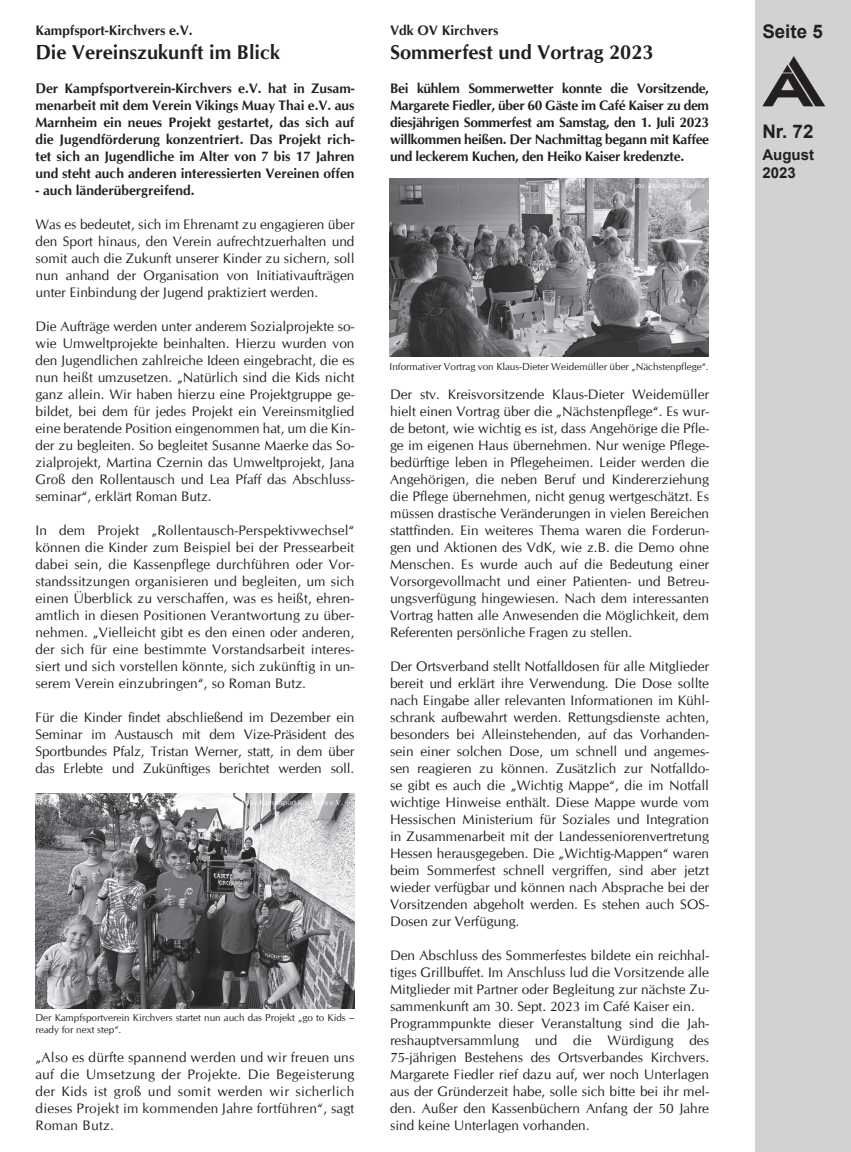
<style>
.page{position:relative;width:851px;height:1152px;background:#fff}
.page>*{position:absolute;margin:0;border:0;box-sizing:border-box;transform-origin:0 0}
.t1{font:700 20px "CG Omega";color:#231f20}
.t2{font:700 18.75px "Arial";color:#231f20}
.t3{font:700 15px/18px "Arial";color:#231f20}
.t4{font:13.75px/17px "CG Omega";color:#231f20;text-align:justify}
.t5{font:700 13.75px/17px "CG Omega";color:#231f20;text-align:justify}
.t6{font:10px/12px "CG Omega";color:#231f20}
.t7{font:7.5px "CG Omega";color:#fff}
</style>
<div class="page">
<div style="left:755px;top:0;width:95px;height:1152px;background:#d1d2d4"></div>
<svg style="left:762px;top:56px;width:63px;height:50px"></svg>
<img style="left:35px;top:794px;width:319px;height:214px">
<img style="left:389px;top:178px;width:319px;height:178px">
<p class="t5" style="left:35px;top:22px;width:159px">Kampfsport-Kirchvers e.V.</p>
<h1 class="t1" style="left:35px;top:40px;width:246px">Die Vereinszukunft im Blick</h1>
<p class="t5" style="left:35px;top:79px;width:320px">Der Kampfsportverein-Kirchvers e.V. hat in Zusam&shy;menarbeit mit dem Verein Vikings Muay Thai e.V. aus Marnheim ein neues Projekt gestartet, das sich auf die Jugendförderung konzentriert. Das Projekt rich&shy;tet sich an Jugendliche im Alter von 7 bis 17 Jahren und steht auch anderen interessierten Vereinen offen</p>
<p class="t5" style="left:35px;top:181px;width:160px">- auch länderübergreifend.</p>
<p class="t4" style="left:35px;top:215px;width:320px">Was es bedeutet, sich im Ehrenamt zu engagieren über den Sport hinaus, den Verein aufrechtzuerhalten und somit auch die Zukunft unserer Kinder zu sichern, soll nun anhand der Organisation von Initiativaufträgen unter Einbindung der Jugend praktiziert werden.</p>
<p class="t4" style="left:35px;top:317px;width:320px">Die Aufträge werden unter anderem Sozialprojekte so&shy;wie Umweltprojekte beinhalten. Hierzu wurden von den Jugendlichen zahlreiche Ideen eingebracht, die es nun heißt umzusetzen. „Natürlich sind die Kids nicht ganz allein. Wir haben hierzu eine Projektgruppe ge&shy;bildet, bei dem für jedes Projekt ein Vereinsmitglied eine beratende Position eingenommen hat, um die Kin&shy;der zu begleiten. So begleitet Susanne Maerke das So&shy;zialprojekt, Martina Czernin das Umweltprojekt, Jana Groß den Rollentausch und Lea Pfaff das Abschluss&shy;seminar“, erklärt Roman Butz.</p>
<p class="t4" style="left:35px;top:521px;width:320px">In dem Projekt „Rollentausch-Perspektivwechsel“ können die Kinder zum Beispiel bei der Pressearbeit dabei sein, die Kassenpflege durchführen oder Vor&shy;standssitzungen organisieren und begleiten, um sich einen Überblick zu verschaffen, was es heißt, ehren&shy;amtlich in diesen Positionen Verantwortung zu über&shy;nehmen. „Vielleicht gibt es den einen oder anderen, der sich für eine bestimmte Vorstandsarbeit interes&shy;siert und sich vorstellen könnte, sich zukünftig in un&shy;serem Verein einzubringen“, so Roman Butz.</p>
<p class="t4" style="left:35px;top:708px;width:320px">Für die Kinder findet abschließend im Dezember ein Seminar im Austausch mit dem Vize-Präsident des Sportbundes Pfalz, Tristan Werner, statt, in dem über das Erlebte und Zukünftiges berichtet werden soll.</p>
<p class="t7" style="left:241px;top:797px;width:103px">Foto: Kampfsport-Kirchvers e.V.</p>
<p class="t6" style="left:35px;top:1012px;width:320px">Der Kampfsportverein Kirchvers startet nun auch das Projekt „go to Kids – ready for next step“.</p>
<p class="t4" style="left:35px;top:1048px;width:320px">„Also es dürfte spannend werden und wir freuen uns auf die Umsetzung der Projekte. Die Begeisterung der Kids ist groß und somit werden wir sicherlich dieses Projekt im kommenden Jahre fortführen“, sagt Roman Butz.</p>
<p class="t5" style="left:390px;top:22px;width:110px">Vdk OV Kirchvers</p>
<h1 class="t1" style="left:390px;top:40px;width:265px">Sommerfest und Vortrag 2023</h1>
<p class="t5" style="left:390px;top:79px;width:320px">Bei kühlem Sommerwetter konnte die Vorsitzende, Margarete Fiedler, über 60 Gäste im Café Kaiser zu dem diesjährigen Sommerfest am Samstag, den 1. Juli 2023 willkommen heißen. Der Nachmittag begann mit Kaffee und leckerem Kuchen, den Heiko Kaiser kredenzte.</p>
<p class="t7" style="left:630px;top:181px;width:76px">Foto: Margarete Fiedler</p>
<p class="t6" style="left:389px;top:360px;width:320px">Informativer Vortrag von Klaus-Dieter Weidemüller über „Nächstenpflege“.</p>
<p class="t4" style="left:390px;top:385px;width:320px">Der stv. Kreisvorsitzende Klaus-Dieter Weidemüller hielt einen Vortrag über die „Nächstenpflege“. Es wur&shy;de betont, wie wichtig es ist, dass Angehörige die Pfle&shy;ge im eigenen Haus übernehmen. Nur wenige Pflege&shy;bedürftige leben in Pflegeheimen. Leider werden die Angehörigen, die neben Beruf und Kindererziehung die Pflege übernehmen, nicht genug wertgeschätzt. Es müssen drastische Veränderungen in vielen Bereichen stattfinden. Ein weiteres Thema waren die Forderun&shy;gen und Aktionen des VdK, wie z.B. die Demo ohne Menschen. Es wurde auch auf die Bedeutung einer Vorsorgevollmacht und einer Patienten- und Betreu&shy;ungsverfügung hingewiesen. Nach dem interessanten Vortrag hatten alle Anwesenden die Möglichkeit, dem Referenten persönliche Fragen zu stellen.</p>
<p class="t4" style="left:390px;top:657px;width:320px">Der Ortsverband stellt Notfalldosen für alle Mitglieder bereit und erklärt ihre Verwendung. Die Dose sollte nach Eingabe aller relevanten Informationen im Kühl&shy;schrank aufbewahrt werden. Rettungsdienste achten, besonders bei Alleinstehenden, auf das Vorhanden&shy;sein einer solchen Dose, um schnell und angemes&shy;sen reagieren zu können. Zusätzlich zur Notfalldo&shy;se gibt es auch die „Wichtig Mappe“, die im Notfall wichtige Hinweise enthält. Diese Mappe wurde vom Hessischen Ministerium für Soziales und Integration in Zusammenarbeit mit der Landesseniorenvertretung Hessen herausgegeben. Die „Wichtig-Mappen“ waren beim Sommerfest schnell vergriffen, sind aber jetzt wieder verfügbar und können nach Absprache bei der Vorsitzenden abgeholt werden. Es stehen auch SOS-Dosen zur Verfügung.</p>
<p class="t4" style="left:390px;top:946px;width:320px;text-align:left">Den Abschluss des Sommerfestes bildete ein reichhal&shy;tiges Grillbuffet. Im Anschluss lud die Vorsitzende alle Mitglieder mit Partner oder Begleitung zur nächste Zu&shy;sammenkunft am 30. Sept. 2023 im Café Kaiser ein.<br>Programmpunkte dieser Veranstaltung sind die Jah&shy;reshauptversammlung und die Würdigung des 75-jährigen Bestehens des Ortsverbandes Kirchvers.<br>Margarete Fiedler rief dazu auf, wer noch Unterlagen aus der Gründerzeit habe, solle sich bitte bei ihr mel&shy;den. Außer den Kassenbüchern Anfang der 50 Jahre sind keine Unterlagen vorhanden.</p>
<h2 class="t2" style="left:762px;top:19px;width:62px">Seite 5</h2>
<h2 class="t2" style="left:762px;top:118px;width:53px">Nr. 72</h2>
<p class="t3" style="left:762px;top:146px;width:53px">August<br>2023</p>
</div>
